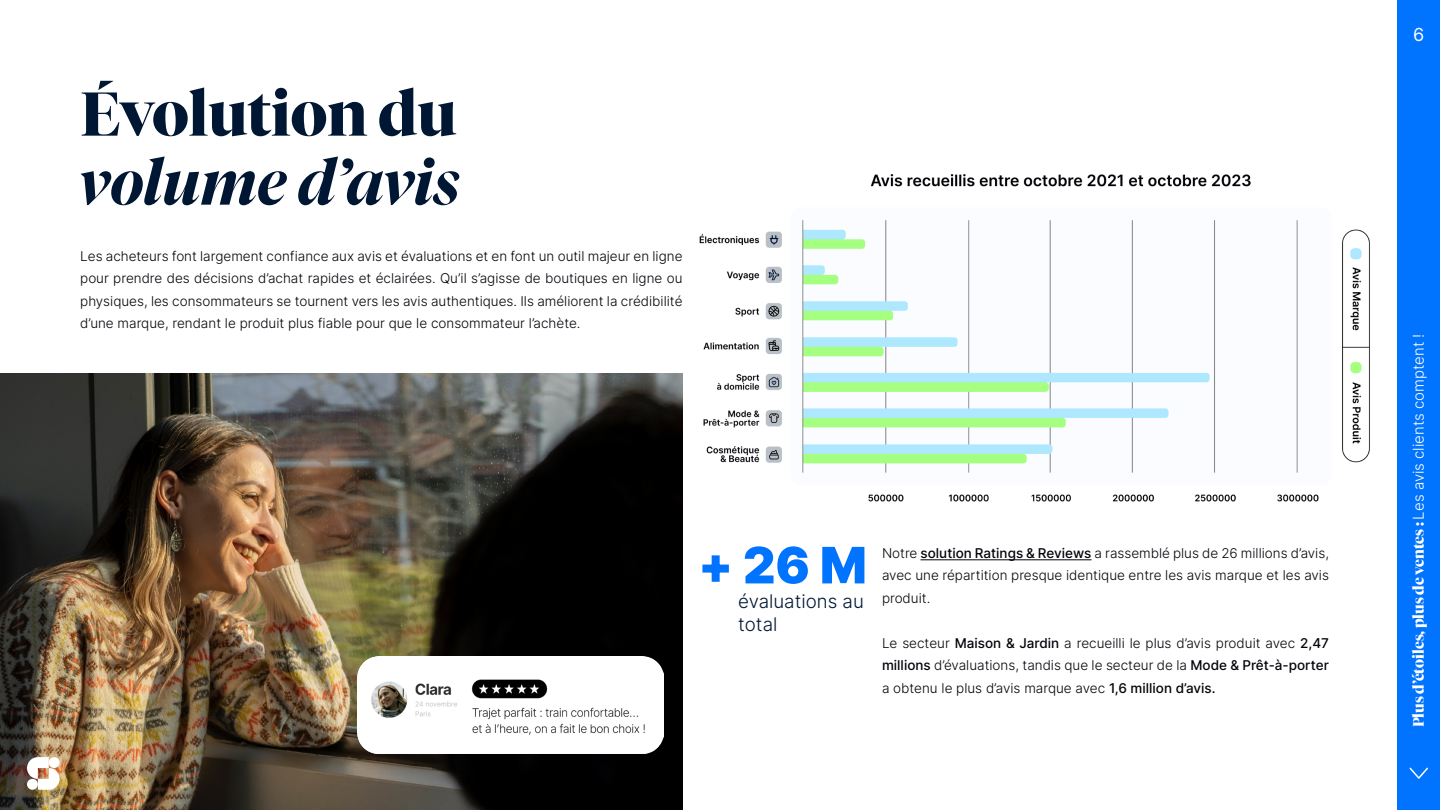
<style>
.page{position:relative;width:1440px;height:810px;background:#fff}
.page>*{position:absolute;margin:0;border:0;box-sizing:border-box;transform-origin:0 0}
.t1{font:italic 600 61.5px "Tiempos Fine";color:#001733}
.t2{font:700 61.5px "Tiempos Fine";color:#001733}
.t3{font:900 50.25px "Inter";color:#0073ff}
.t4{font:300 18.75px/22.5px "Inter";color:#001733}
.t5{font:18px "Inter";color:#fff}
.t6{font:700 15px "Tiempos Fine";color:#fff}
.t7{font:300 13.5px/22.5px "Inter";color:#03030a;text-align:justify}
.s1{font-weight:500}
.s2{font-family:"Inter";font-weight:300}
</style>
<div class="page">
<img style="left:0;top:373px;width:682px;height:437px">
<img style="left:357px;top:656px;width:307px;height:98px">
<div style="left:1398px;top:0;width:42px;height:810px;background:#0073ff"></div>
<svg style="left:27px;top:757px;width:33px;height:33px"></svg>
<svg style="left:1409px;top:767px;width:19px;height:12px"></svg>
<img style="left:699px;top:174px;width:671px;height:328px">
<hr style="left:921px;top:559px;width:170px;height:1px;background:#03030a">
<h1 class="t2" style="left:80px;top:77px;width:378px">Évolution du</h1>
<h1 class="t1" style="left:80px;top:146px;width:381px">volume d’avis</h1>
<p class="t7" style="left:80px;top:244px;width:604px">Les acheteurs font largement confiance aux avis et évaluations et en font un outil majeur en ligne pour prendre des décisions d’achat rapides et éclairées. Qu’il s’agisse de boutiques en ligne ou physiques, les consommateurs se tournent vers les avis authentiques. Ils améliorent la crédibilité d’une marque, rendant le produit plus fiable pour que le consommateur l’achète.</p>
<h2 class="t3" style="left:698px;top:529px;width:170px">+ 26 M</h2>
<h3 class="t4" style="left:738px;top:590px;width:127px">évaluations au total</h3>
<p class="t7" style="left:882px;top:541px;width:449px">Notre <span class="s1">solution Ratings &amp; Reviews</span> a rassemblé plus de 26 millions d’avis, avec une répartition presque identique entre les avis marque et les avis produit.</p>
<p class="t7" style="left:882px;top:631px;width:449px">Le secteur <span class="s1">Maison &amp; Jardin</span> a recueilli le plus d’avis produit avec <span class="s1">2,47 millions</span> d’évaluations, tandis que le secteur de la <span class="s1">Mode &amp; Prêt-à-porter </span>a obtenu le plus d’avis marque avec <span class="s1">1,6 million d’avis.</span></p>
<h3 class="t5" style="left:1413px;top:22px;width:13px">6</h3>
<p class="t6" style="left:1410px;top:727px;width:395px;rotate:-90deg">Plus d’étoiles, plus de ventes : <span class="s2">Les avis clients comptent !</span></p>
</div>
